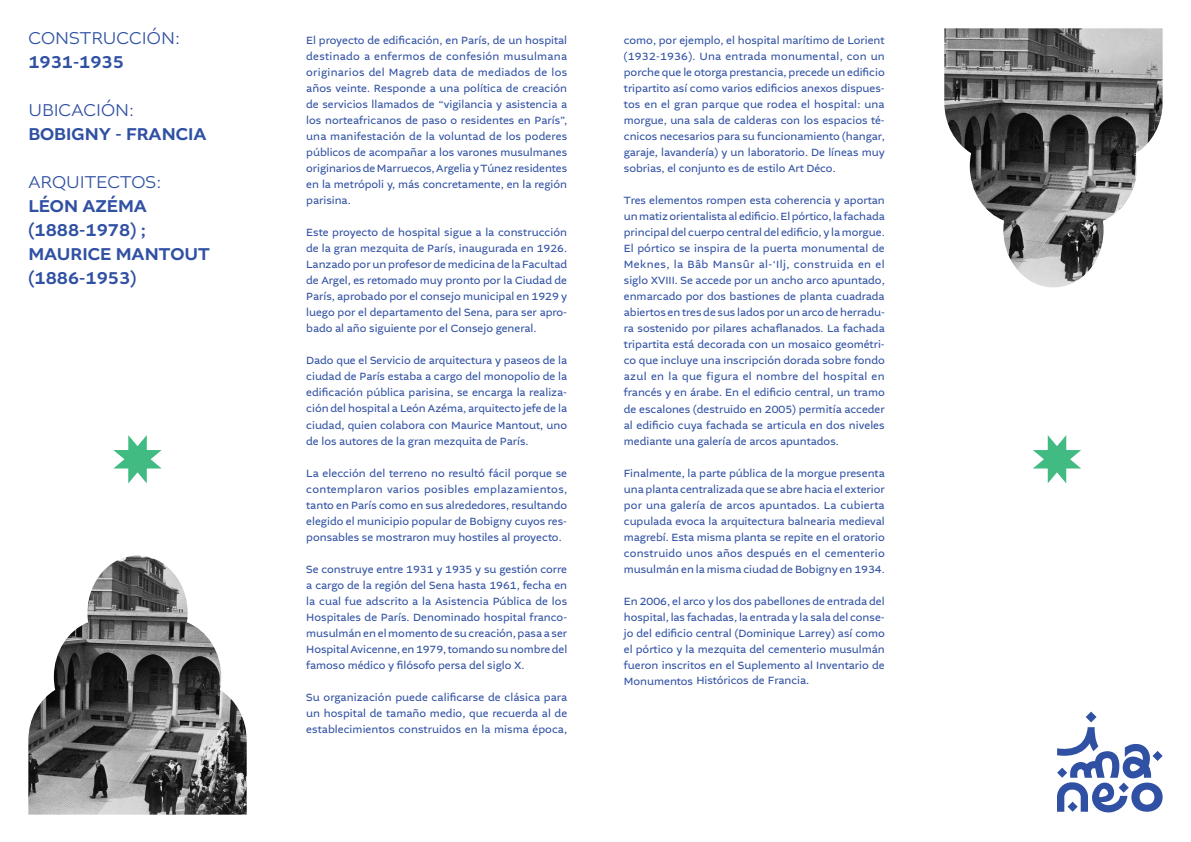
<style>
.page{position:relative;width:1191px;height:842px;background:#fff}
.page>*{position:absolute;margin:0;border:0;box-sizing:border-box;transform-origin:0 0}
.t1{font:500 18px/24px "Altivo";color:#3051a3}
.t2{font:300 18px "Altivo";color:#3051a3}
.t3{font:11px/16px "Altivo";color:#3051a3;text-align:justify}
</style>
<div class="page">
<svg style="left:1057px;top:711px;width:105px;height:101px"></svg>
<svg style="left:1033px;top:435px;width:48px;height:48px"></svg>
<img style="left:944px;top:28px;width:218px;height:259px">
<svg style="left:113px;top:435px;width:49px;height:48px"></svg>
<img style="left:28px;top:556px;width:219px;height:259px">
<h1 class="t2" style="left:28px;top:27px;width:153px">CONSTRUCCIÓN:</h1>
<h1 class="t1" style="left:28px;top:51px;width:97px">1931-1935</h1>
<h1 class="t2" style="left:28px;top:99px;width:107px">UBICACIÓN:</h1>
<h1 class="t1" style="left:28px;top:123px;width:180px">BOBIGNY - FRANCIA</h1>
<h1 class="t2" style="left:28px;top:171px;width:134px">ARQUITECTOS:</h1>
<h1 class="t1" style="left:28px;top:195px;width:183px">LÉON AZÉMA (1888-1978) ;<br>MAURICE MANTOUT (1886-1953)</h1>
<p class="t3" style="left:306px;top:33px;width:262px">El proyecto de edificación, en París, de un hospital destinado a enfermos de confesión musulmana originarios del Magreb data de mediados de los años veinte. Responde a una política de creación de servicios llamados de “vigilancia y asistencia a los norteafricanos de paso o residentes en París”, una manifestación de la voluntad de los poderes públicos de acompañar a los varones musulmanes originarios de Marruecos, Argelia y Túnez residentes en la metrópoli y, más concretamente, en la región parisina.</p>
<p class="t3" style="left:306px;top:225px;width:262px">Este proyecto de hospital sigue a la construcción de la gran mezquita de París, inaugurada en 1926.<br>Lanzado por un profesor de medicina de la Facultad de Argel, es retomado muy pronto por la Ciudad de París, aprobado por el consejo municipal en 1929 y luego por el departamento del Sena, para ser apro&shy;bado al año siguiente por el Consejo general.</p>
<p class="t3" style="left:306px;top:353px;width:262px">Dado que el Servicio de arquitectura y paseos de la ciudad de París estaba a cargo del monopolio de la edificación pública parisina, se encarga la realiza&shy;ción del hospital a León Azéma, arquitecto jefe de la ciudad, quien colabora con Maurice Mantout, uno de los autores de la gran mezquita de París.</p>
<p class="t3" style="left:306px;top:465px;width:262px">La elección del terreno no resultó fácil porque se contemplaron varios posibles emplazamientos, tanto en París como en sus alrededores, resultando elegido el municipio popular de Bobigny cuyos res&shy;ponsables se mostraron muy hostiles al proyecto.</p>
<p class="t3" style="left:306px;top:561px;width:262px">Se construye entre 1931 y 1935 y su gestión corre a cargo de la región del Sena hasta 1961, fecha en la cual fue adscrito a la Asistencia Pública de los Hospitales de París. Denominado hospital franco&shy;musulmán en el momento de su creación, pasa a ser Hospital Avicenne, en 1979, tomando su nombre del famoso médico y filósofo persa del siglo X.</p>
<p class="t3" style="left:306px;top:689px;width:262px">Su organización puede calificarse de clásica para un hospital de tamaño medio, que recuerda al de establecimientos construidos en la misma época,</p>
<p class="t3" style="left:624px;top:33px;width:262px">como, por ejemplo, el hospital marítimo de Lorient (1932-1936). Una entrada monumental, con un porche que le otorga prestancia, precede un edificio tripartito así como varios edificios anexos dispues&shy;tos en el gran parque que rodea el hospital: una morgue, una sala de calderas con los espacios té&shy;cnicos necesarios para su funcionamiento (hangar, garaje, lavandería) y un laboratorio. De líneas muy sobrias, el conjunto es de estilo Art Déco.</p>
<p class="t3" style="left:624px;top:193px;width:262px">Tres elementos rompen esta coherencia y aportan un matiz orientalista al edificio. El pórtico, la fachada principal del cuerpo central del edificio, y la morgue.<br>El pórtico se inspira de la puerta monumental de Meknes, la Bâb Mansûr al-‘Ilj, construida en el siglo XVIII. Se accede por un ancho arco apuntado, enmarcado por dos bastiones de planta cuadrada abiertos en tres de sus lados por un arco de herradu&shy;ra sostenido por pilares achaflanados. La fachada tripartita está decorada con un mosaico geométri&shy;co que incluye una inscripción dorada sobre fondo azul en la que figura el nombre del hospital en francés y en árabe. En el edificio central, un tramo de escalones (destruido en 2005) permitía acceder al edificio cuya fachada se articula en dos niveles mediante una galería de arcos apuntados.</p>
<p class="t3" style="left:624px;top:465px;width:262px">Finalmente, la parte pública de la morgue presenta una planta centralizada que se abre hacia el exterior por una galería de arcos apuntados. La cubierta cupulada evoca la arquitectura balnearia medieval magrebí. Esta misma planta se repite en el oratorio construido unos años después en el cementerio musulmán en la misma ciudad de Bobigny en 1934.</p>
<p class="t3" style="left:624px;top:593px;width:262px">En 2006, el arco y los dos pabellones de entrada del hospital, las fachadas, la entrada y la sala del conse&shy;jo del edificio central (Dominique Larrey) así como el pórtico y la mezquita del cementerio musulmán fueron inscritos en el Suplemento al Inventario de Monumentos Históricos de Francia.</p>
</div>
